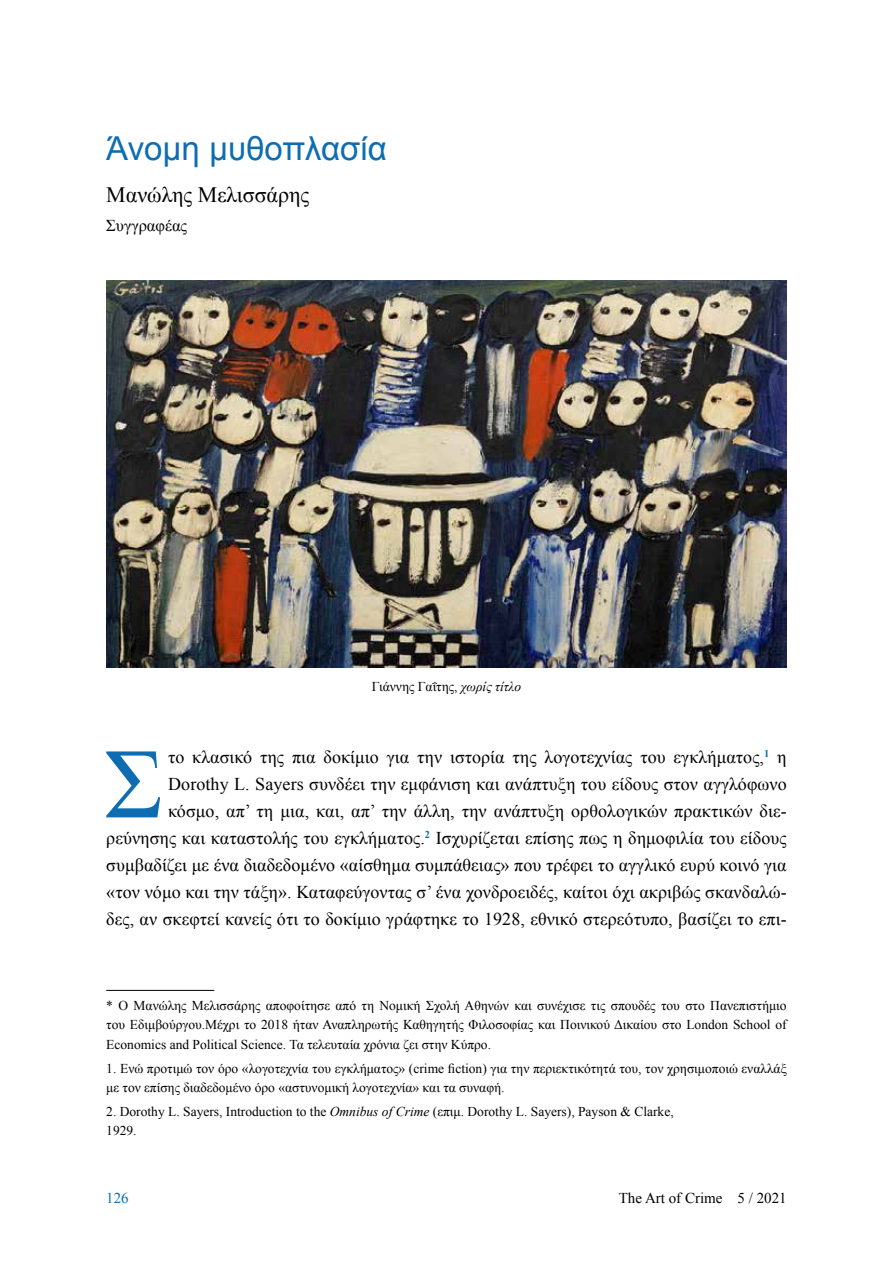
<style>
.page{position:relative;width:893px;height:1263px;background:#fff}
.page>*{position:absolute;margin:0;border:0;box-sizing:border-box;transform-origin:0 0}
.t1{font:99.6px "Times New Roman";color:#0e6db2}
.t2{font:33px "Arial";color:#0e6db2}
.t3{font:21.9px "Times New Roman";color:#000}
.t4{font:18px/27px "Times New Roman";letter-spacing:.005em;color:#000;text-align:right}
.t5{font:16.5px "Times New Roman";color:#000}
.t6{font:15px "Times New Roman";color:#000}
.t7{font:15px "Times New Roman";color:#0e6db2}
.t8{font:13.5px/19.5px "Times New Roman";color:#000}
.s1{font-style:italic}
</style>
<div class="page">
<hr style="left:106px;top:990px;width:108px;height:1px;background:#000">
<img style="left:106px;top:280px;width:681px;height:387px">
<h2 class="t2" style="left:106px;top:127px;width:282px">Άνομη μυθοπλασία</h2>
<h3 class="t3" style="left:106px;top:180px;width:204px">Μανώλης Μελισσάρης</h3>
<p class="t5" style="left:106px;top:214px;width:82px">Συγγραφέας</p>
<p class="t8" style="left:372px;top:677px;width:151px">Γιάννης Γαΐτης, <span class="s1">χωρίς τίτλο</span></p>
<p class="t4" style="left:106px;top:743px;width:682px">το κλασικό της πια δοκίμιο για την ιστορία της λογοτεχνίας του εγκλήματος,<sup>1</sup> η Dorothy L. Sayers συνδέει την εμφάνιση και ανάπτυξη του είδους στον αγγλόφωνο<br>κόσμο, απ’ τη μια, και, απ’ την άλλη, την ανάπτυξη ορθολογικών πρακτικών διε&shy;ρεύνησης και καταστολής του εγκλήματος.<sup>2</sup> Ισχυρίζεται επίσης πως η δημοφιλία του είδους συμβαδίζει με ένα διαδεδομένο «αίσθημα συμπάθειας» που τρέφει το αγγλικό ευρύ κοινό για «τον νόμο και την τάξη». Καταφεύγοντας σ’ ένα χονδροειδές, καίτοι όχι ακριβώς σκανδαλώ&shy;δες, αν σκεφτεί κανείς ότι το δοκίμιο γράφτηκε το 1928, εθνικό στερεότυπο, βασίζει το επι-</p>
<h1 class="t1" style="left:105px;top:717px;width:59px">Σ</h1>
<p class="t8" style="left:106px;top:995px;width:682px;text-align:justify">* Ο Μανώλης Μελισσάρης αποφοίτησε από τη Νομική Σχολή Αθηνών και συνέχισε τις σπουδές του στο Πανεπιστήμιο του Εδιμβούργου.Μέχρι το 2018 ήταν Αναπληρωτής Καθηγητής Φιλοσοφίας και Ποινικού Δικαίου στο London School of Economics and Political Science. Τα τελευταία χρόνια ζει στην Κύπρο.</p>
<p class="t8" style="left:106px;top:1058px;width:682px">1. Ενώ προτιμώ τον όρο «λογοτεχνία του εγκλήματος» (crime fiction) για την περιεκτικότητά του, τον χρησιμοποιώ εναλλάξ με τον επίσης διαδεδομένο όρο «αστυνομική λογοτεχνία» και τα συναφή.</p>
<p class="t8" style="left:106px;top:1101px;width:569px">2. Dorothy L. Sayers, Introduction to the <span class="s1">Omnibus of Crime</span> (επιμ. Dorothy L. Sayers), Payson &amp; Clarke,<br>1929.</p>
<p class="t7" style="left:106px;top:1188px;width:24px">126</p>
<p class="t6" style="left:619px;top:1188px;width:169px">The Art of Crime 5 / 2021</p>
</div>
